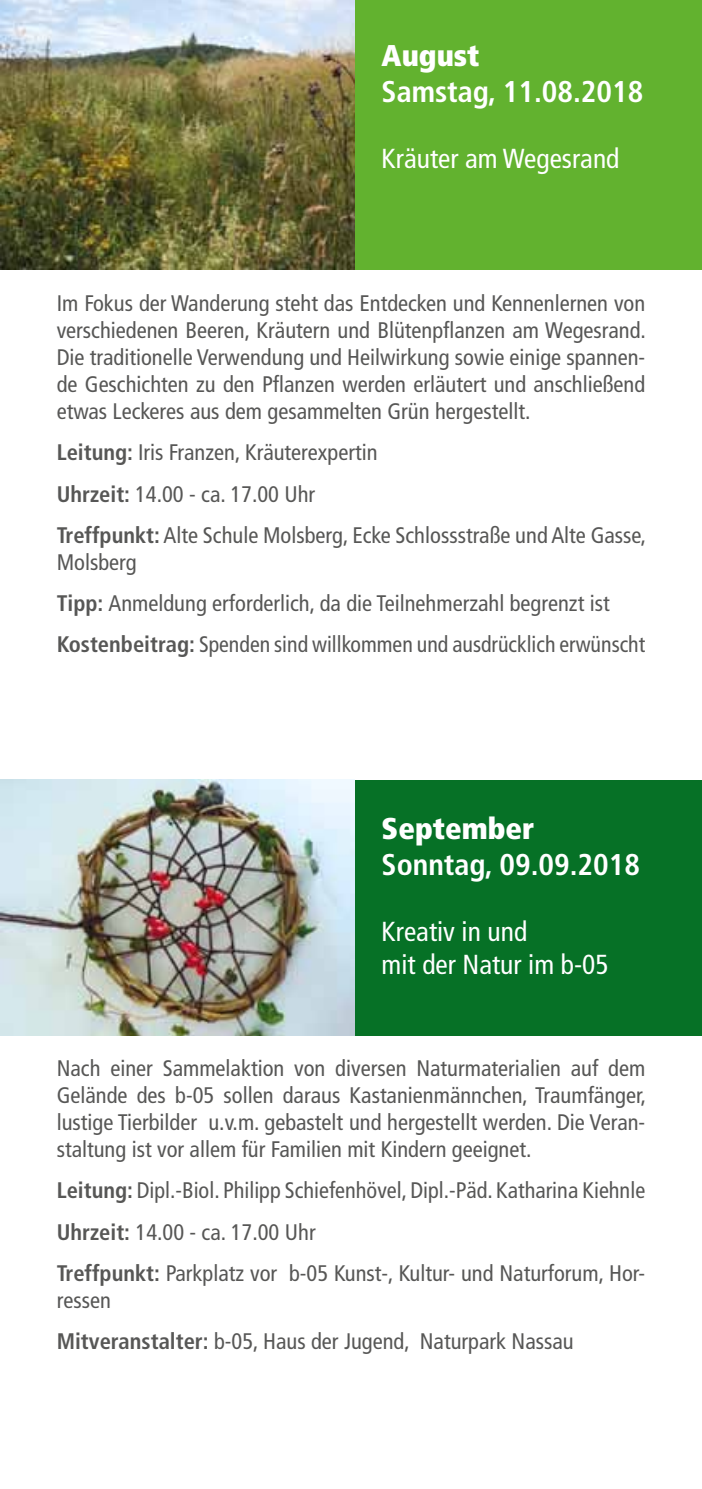
<style>
.page{position:relative;width:702px;height:1489px;background:#fff}
.page>*{position:absolute;margin:0;border:0;box-sizing:border-box;transform-origin:0 0}
.t1{font:700 condensed 30px "Frutiger";color:#fff}
.t2{font:900 condensed 30px "Frutiger";color:#fff}
.t3{font:condensed 27.5px/33px "Frutiger";color:#fff}
.t4{font:condensed 22.5px/27px "Frutiger";color:#575756}
.s1{font-weight:700}
</style>
<div class="page">
<div style="left:354px;top:0;width:348px;height:269px;background:#62b22f"></div>
<div style="left:354px;top:780px;width:348px;height:255px;background:#067126"></div>
<img style="left:0;top:0;width:354px;height:269px">
<img style="left:0;top:780px;width:354px;height:255px">
<h1 class="t2" style="left:381px;top:38px;width:99px">August</h1>
<h1 class="t1" style="left:381px;top:74px;width:263px">Samstag, 11.08.2018</h1>
<p class="t3" style="left:381px;top:142px;width:239px">Kräuter am Wegesrand</p>
<p class="t4" style="left:57px;top:290px;width:590px;text-align:justify">Im Fokus der Wanderung steht das Entdecken und Kennenlernen von verschiedenen Beeren, Kräutern und Blütenpflanzen am Wegesrand.<br>Die traditionelle Verwendung und Heilwirkung sowie einige spannen&shy;de Geschichten zu den Pflanzen werden erläutert und anschließend etwas Leckeres aus dem gesammelten Grün hergestellt.</p>
<p class="t4" style="left:57px;top:432px;width:591px;line-height:41.2px"><span class="s1">Leitung:</span> Iris Franzen, Kräuterexpertin<br><span class="s1">Uhrzeit:</span> 14.00 - ca. 17.00 Uhr<br><span class="s1">Treffpunkt:</span> Alte Schule Molsberg, Ecke Schlossstraße und Alte Gasse,</p>
<p class="t4" style="left:57px;top:541px;width:590px;line-height:41.2px">Molsberg<br><span class="s1">Tipp:</span> Anmeldung erforderlich, da die Teilnehmerzahl begrenzt ist<br><span class="s1">Kostenbeitrag:</span> Spenden sind willkommen und ausdrücklich erwünscht</p>
<h1 class="t2" style="left:381px;top:810px;width:154px">September</h1>
<h1 class="t1" style="left:381px;top:847px;width:260px">Sonntag, 09.09.2018</h1>
<p class="t3" style="left:381px;top:915px;width:228px">Kreativ in und<br>mit der Natur im b-05</p>
<p class="t4" style="left:57px;top:1054px;width:591px;text-align:justify">Nach einer Sammelaktion von diversen Naturmaterialien auf dem Gelände des b-05 sollen daraus Kastanienmännchen, Traumfänger, lustige Tierbilder u.v.m. gebastelt und hergestellt werden. Die Veran&shy;staltung ist vor allem für Familien mit Kindern geeignet.</p>
<p class="t4" style="left:57px;top:1170px;width:590px;line-height:41.2px"><span class="s1">Leitung:</span> Dipl.-Biol. Philipp Schiefenhövel, Dipl.-Päd. Katharina Kiehnle<br><span class="s1">Uhrzeit:</span> 14.00 - ca. 17.00 Uhr<br><span class="s1">Treffpunkt:</span> Parkplatz vor b-05 Kunst-, Kultur- und Naturforum, Hor-</p>
<p class="t4" style="left:57px;top:1279px;width:518px;line-height:41.2px">ressen<br><span class="s1">Mitveranstalter:</span> b-05, Haus der Jugend, Naturpark Nassau</p>
</div>
